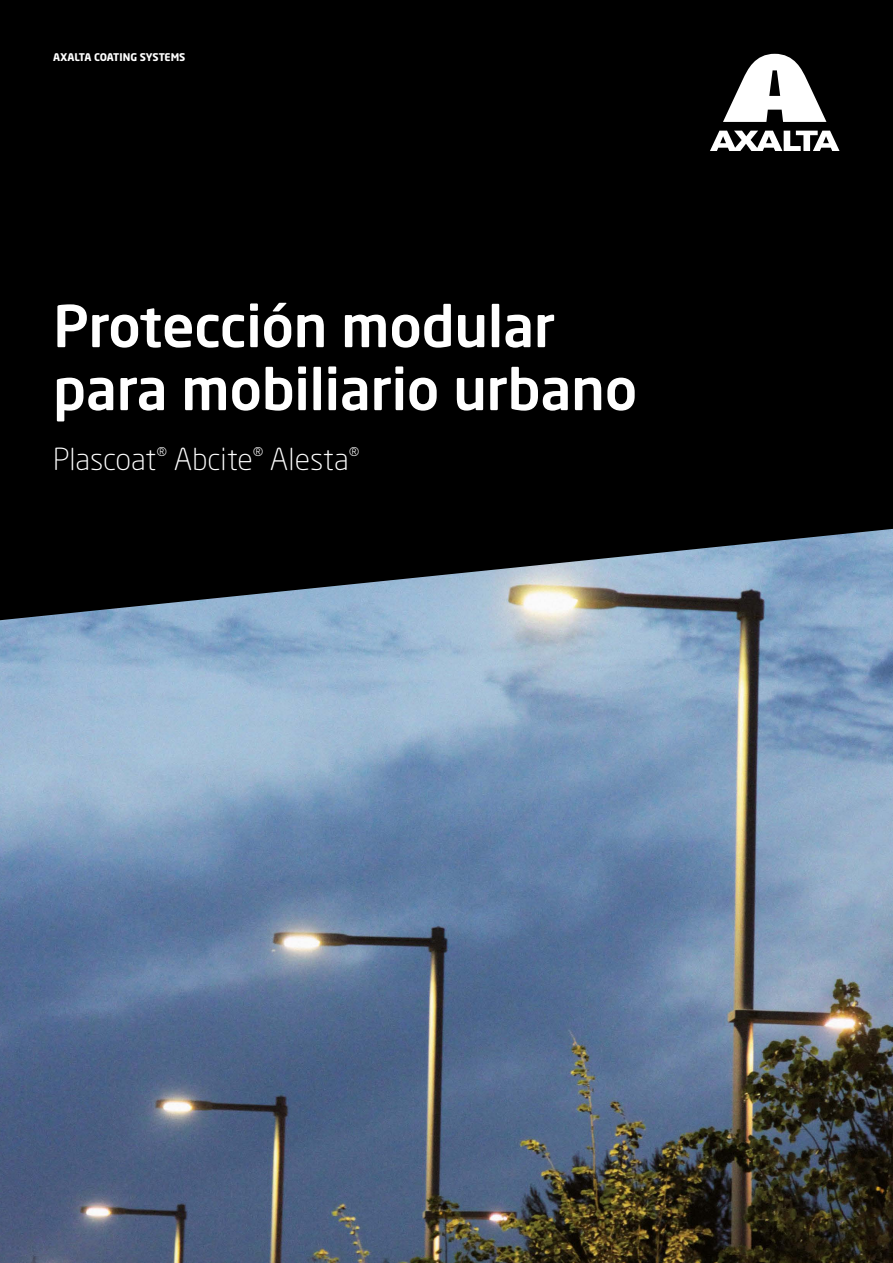
<style>
.page{position:relative;width:893px;height:1263px;background:#fff}
.page>*{position:absolute;margin:0;border:0;box-sizing:border-box;transform-origin:0 0}
.t1{font:500 57px/63px "Neo Sans Pro";letter-spacing:-.005em;color:#fff}
.t2{font:300 30px "Neo Sans Pro";color:#fff}
.t3{font:700 10.5px "Neo Sans Pro";letter-spacing:-.01em;color:#fff}
</style>
<div class="page">
<img style="left:0;top:620px;width:893px;height:643px">
<svg style="left:0;top:0;width:893px;height:620px;fill:#000"></svg>
<svg style="left:710px;top:54px;width:129px;height:97px"></svg>
<p class="t3" style="left:53px;top:51px;width:134px">AXALTA COATING SYSTEMS</p>
<p class="t1" style="left:53px;top:293px;width:586px">Protección modular para mobiliario urbano</p>
<p class="t2" style="left:53px;top:441px;width:308px">Plascoat<sup>®</sup> Abcite<sup>®</sup> Alesta<sup>®</sup></p>
</div>
